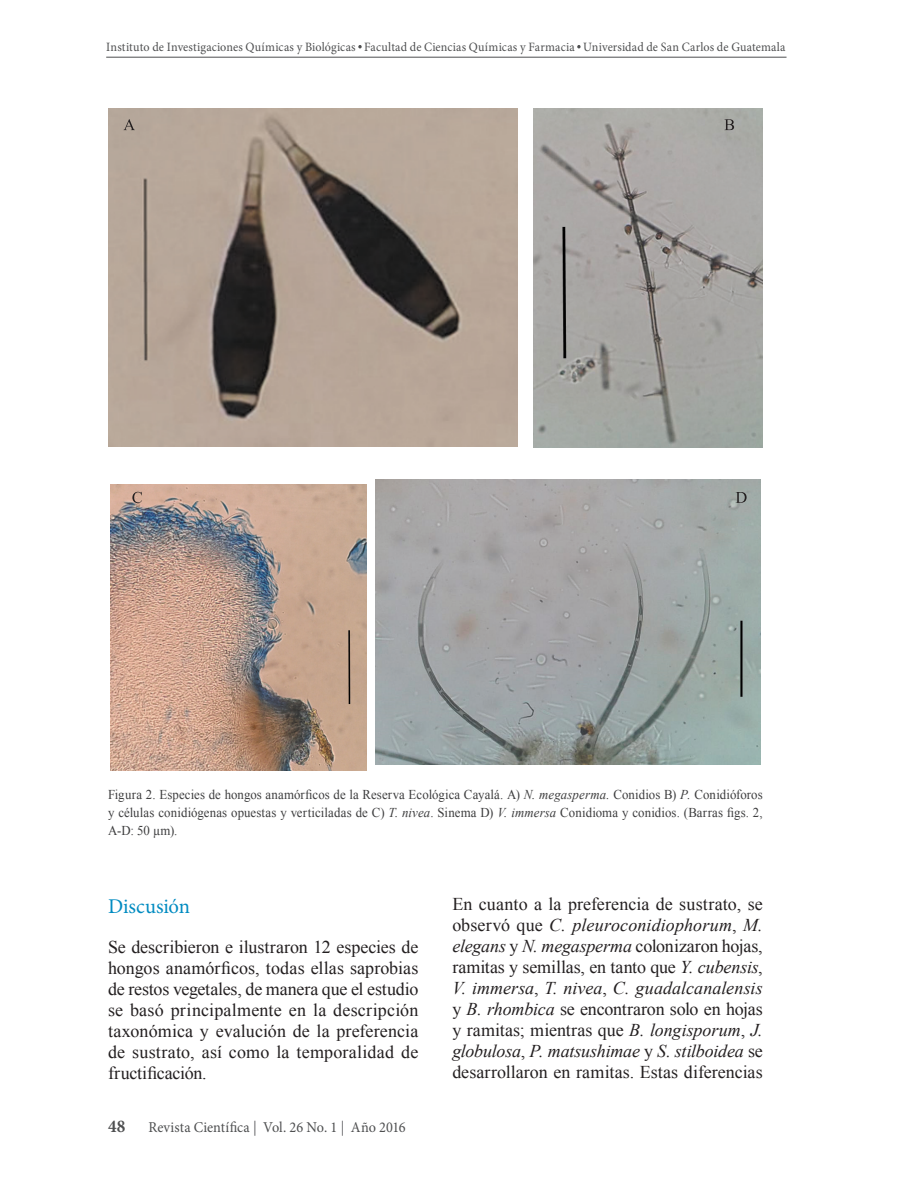
<style>
.page{position:relative;width:918px;height:1188px;background:#fff}
.page>*{position:absolute;margin:0;border:0;box-sizing:border-box;transform-origin:0 0}
.subtítulos{font:21px "Minion Pro";color:#008bc1}
.cuerpo_de_texto{font:18px/21px "Times New Roman";letter-spacing:.005em;color:#231f20;text-align:justify}
.t1{font:700 18px "Minion Pro";color:#4e4f50;scale:.95 1}
.t2{font:15px "Minion Pro";letter-spacing:.005em;color:#4e4f50;scale:.95 1}
.pie_de_foto{font:13.5px/18px "Times New Roman";letter-spacing:.01em;color:#3e3e3f;text-align:justify;scale:.95 1}
.t3{font:12.75px "Minion Pro";letter-spacing:.01em;color:#4e4f50;scale:.95 1}
.s1{font-style:italic}
.s2{color:#656568}
</style>
<div class="page">
<svg style="left:358px;top:45px;width:4px;height:3px"></svg>
<svg style="left:577px;top:45px;width:4px;height:3px"></svg>
<hr style="left:106px;top:57px;width:681px;height:1px;background:#4e4f50">
<img style="left:110px;top:485px;width:256px;height:285px">
<svg style="left:132px;top:492px;width:10px;height:11px"></svg>
<img style="left:376px;top:479px;width:385px;height:286px">
<svg style="left:736px;top:492px;width:11px;height:11px"></svg>
<img style="left:108px;top:108px;width:409px;height:339px">
<svg style="left:124px;top:119px;width:11px;height:11px"></svg>
<img style="left:534px;top:108px;width:229px;height:340px">
<svg style="left:724px;top:119px;width:10px;height:11px"></svg>
<p class="t3" style="left:106px;top:38px;width:716px">Instituto de Investigaciones Químicas y Biológicas <sup>.</sup> Facultad de Ciencias Químicas y Farmacia <sup>.</sup> Universidad de San Carlos de Guatemala</p>
<p class="pie_de_foto" style="left:108px;top:786px;width:691px">Figura 2. Especies de hongos anamórficos de la Reserva Ecológica Cayalá. A) <span class="s1">N. megasperma.</span> Conidios B) <span class="s1">P.</span> Conidióforos y células conidiógenas opuestas y verticiladas de C) <span class="s1">T. nivea</span>. Sinema D) <span class="s1">V. immersa</span> Conidioma y conidios. (Barras figs. 2, A-D: 50 µm).</p>
<p class="subtítulos" style="left:108px;top:892px;width:84px">Discusión</p>
<p class="cuerpo_de_texto" style="left:108px;top:936px;width:312px">Se describieron e ilustraron 12 especies de hongos anamórficos, todas ellas saprobias de restos vegetales, de manera que el estudio se basó principalmente en la descripción taxonómica y evalución de la preferencia de sustrato, así como la temporalidad de fructificación.</p>
<p class="t1" style="left:108px;top:1113px;width:20px">48</p>
<p class="t2" style="left:148px;top:1117px;width:272px">Revista Científica <span class="s2">|</span> Vol. 26 No. 1 <span class="s2">|</span> Año 2016</p>
<p class="cuerpo_de_texto" style="left:452px;top:893px;width:312px">En cuanto a la preferencia de sustrato, se observó que <span class="s1">C. pleuroconidiophorum</span>, <span class="s1">M. elegans</span> y <span class="s1">N. megasperma</span> colonizaron hojas, ramitas y semillas, en tanto que <span class="s1">Y. cubensis</span>, <span class="s1">V. immersa</span>, <span class="s1">T. nivea</span>, <span class="s1">C. guadalcanalensis </span>y <span class="s1">B. rhombica</span> se encontraron solo en hojas y ramitas; mientras que <span class="s1">B. longisporum</span>, <span class="s1">J. globulosa</span>, <span class="s1">P. matsushimae</span> y <span class="s1">S. stilboidea</span> se desarrollaron en ramitas. Estas diferencias</p>
</div>
